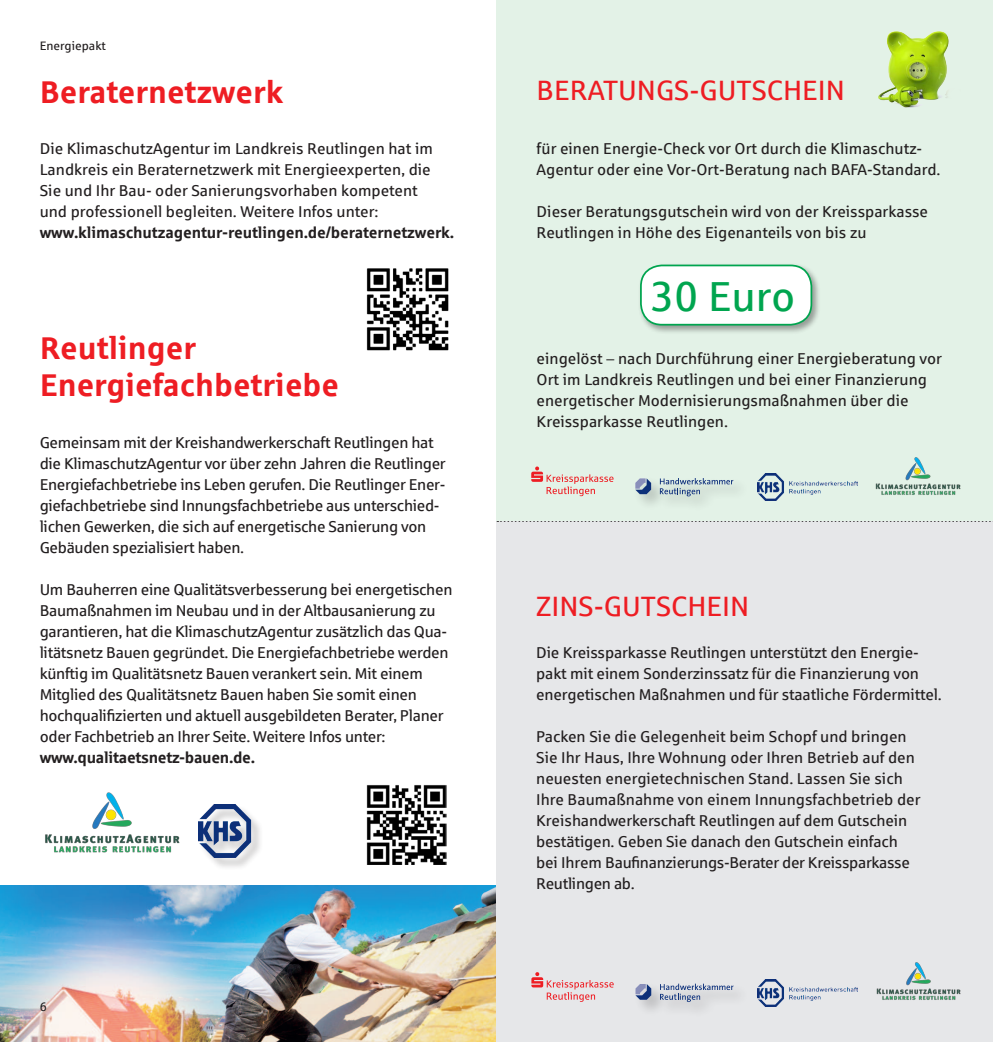
<style>
.page{position:relative;width:993px;height:1042px;background:#fff}
.page>*{position:absolute;margin:0;border:0;box-sizing:border-box;transform-origin:0 0}
.Fliesstext{font:42px "Sparkasse Rg";color:#00a54f}
.Einleitung_und_Ueber{font:700 31.5px/36.8px "Sparkasse Rg";color:#ee1d23}
.Fliesstext-2{font:28px "Sparkasse Rg";color:#ee1d23}
.Fliesstext-3{font:15.75px/21px "Sparkasse Rg";letter-spacing:-.01em;color:#231f20}
.Fliesstext-4{font:700 15.75px "Sparkasse Rg";letter-spacing:-.02em;color:#231f20}
.Kolumnentitel_und_Pa{font:12.25px "Sparkasse Rg";color:#231f20}
.s1{font-weight:700}
.s2{font-family:"Sparkasse Lt"}
</style>
<div class="page">
<img style="left:0;top:885px;width:496px;height:157px">
<div style="left:496px;top:521px;width:496px;height:521px;background:#e6e7e9"></div>
<img style="left:366px;top:268px;width:83px;height:83px">
<img style="left:366px;top:785px;width:80px;height:79px">
<img style="left:45px;top:792px;width:135px;height:61px">
<div style="left:198px;top:805px;width:66px;height:65px;background:#231f20;opacity:.25"></div>
<img style="left:198px;top:805px;width:60px;height:52px">
<svg style="left:497px;top:520px;width:496px;height:2px"></svg>
<div style="left:496px;top:0;width:496px;height:521px;background:#e3f2e7"></div>
<div style="left:638px;top:263px;width:182px;height:71px;background:#231f20;opacity:.4"></div>
<div style="left:640px;top:265px;width:171px;height:60px;background:#fff;border-radius:21px"></div>
<div style="left:639px;top:265px;width:173px;height:60px;border:2px solid #00a54f;border-radius:21px"></div>
<img style="left:878px;top:31px;width:71px;height:77px">
<svg style="left:531px;top:466px;width:82px;height:30px"></svg>
<img style="left:757px;top:474px;width:100px;height:26px">
<img style="left:875px;top:457px;width:86px;height:38px">
<div style="left:633px;top:476px;width:114px;height:35px;background:#231f20;opacity:.25"></div>
<svg style="left:635px;top:478px;width:16px;height:16px"></svg>
<svg style="left:659px;top:478px;width:74px;height:18px"></svg>
<svg style="left:531px;top:972px;width:82px;height:30px"></svg>
<img style="left:757px;top:979px;width:100px;height:27px">
<img style="left:876px;top:962px;width:85px;height:38px">
<div style="left:633px;top:981px;width:114px;height:35px;background:#231f20;opacity:.25"></div>
<svg style="left:635px;top:984px;width:16px;height:16px"></svg>
<svg style="left:659px;top:983px;width:74px;height:19px"></svg>
<p class="Kolumnentitel_und_Pa" style="left:40px;top:38px;width:68px">Energiepakt</p>
<p class="Einleitung_und_Ueber" style="left:40px;top:72px;width:245px">Beraternetzwerk</p>
<p class="Fliesstext-3" style="left:40px;top:138px;width:416px">Die KlimaschutzAgentur im Landkreis Reutlingen hat im Landkreis ein Beraternetzwerk mit Energieexperten, die Sie und Ihr Bau- oder Sanierungsvorhaben kompetent<br>und professionell begleiten. Weitere Infos unter: <span class="s1">www.klimaschutzagentur-reutlingen.de/beraternetzwerk.</span></p>
<p class="Einleitung_und_Ueber" style="left:40px;top:328px;width:301px">Reutlinger<br>Energiefachbetriebe</p>
<p class="Fliesstext-3" style="left:40px;top:432px;width:407px">Gemeinsam mit der Kreishandwerkerschaft Reutlingen hat die KlimaschutzAgentur vor über zehn Jahren die Reutlinger Energiefachbetriebe ins Leben gerufen. Die Reutlinger Ener&shy;giefachbetriebe sind Innungsfachbetriebe aus unterschied&shy;lichen Gewerken, die sich auf energetische Sanierung von Gebäuden spezialisiert haben.</p>
<p class="Fliesstext-3" style="left:40px;top:579px;width:414px">Um Bauherren eine Qualitätsverbesserung bei energetischen Baumaßnahmen im Neubau und in der Altbausanierung zu garantieren, hat die KlimaschutzAgentur zusätzlich das Qua&shy;litätsnetz Bauen gegründet. Die Energiefachbetriebe werden künftig im Qualitätsnetz Bauen verankert sein. Mit einem Mitglied des Qualitätsnetz Bauen haben Sie somit einen hochqualifizierten und aktuell ausgebildeten Berater, Planer oder Fachbetrieb an Ihrer Seite. Weitere Infos unter:</p>
<p class="Fliesstext-4" style="left:40px;top:748px;width:217px">www.qualitaetsnetz-bauen.de.</p>
<p class="Kolumnentitel_und_Pa" style="left:40px;top:999px;width:9px">6</p>
<p class="Fliesstext-2" style="left:536px;top:73px;width:310px">BERATUNGS-GUTSCHEIN</p>
<p class="Fliesstext-3" style="left:536px;top:138px;width:405px">für einen Energie-Check vor Ort durch die Klimaschutz-<br>Agentur oder eine Vor-Ort-Beratung nach BAFA-Standard.</p>
<p class="Fliesstext-3" style="left:536px;top:201px;width:393px">Dieser Beratungsgutschein wird von der Kreissparkasse<br>Reutlingen in Höhe des Eigenanteils von bis zu</p>
<p class="Fliesstext" style="left:649px;top:270px;width:147px">30 Euro</p>
<p class="Fliesstext-3" style="left:536px;top:348px;width:406px">eingelöst <span class="s2">–</span> nach Durchführung einer Energieberatung vor Ort im Landkreis Reutlingen und bei einer Finanzierung energetischer Modernisierungsmaßnahmen über die Kreissparkasse Reutlingen.</p>
<p class="Fliesstext-2" style="left:536px;top:589px;width:214px">ZINS-GUTSCHEIN</p>
<p class="Fliesstext-3" style="left:536px;top:642px;width:407px">Die Kreissparkasse Reutlingen unterstützt den Energie&shy;pakt mit einem Sonderzinssatz für die Finanzierung von energetischen Maßnahmen und für staatliche Fördermittel.</p>
<p class="Fliesstext-3" style="left:536px;top:726px;width:386px">Packen Sie die Gelegenheit beim Schopf und bringen Sie Ihr Haus, Ihre Wohnung oder Ihren Betrieb auf den neuesten energietechnischen Stand. Lassen Sie sich Ihre Baumaßnahme von einem Innungsfachbetrieb der Kreishandwerkerschaft Reutlingen auf dem Gutschein bestätigen. Geben Sie danach den Gutschein einfach bei Ihrem Baufinanzierungs-Berater der Kreissparkasse Reutlingen ab.</p>
</div>
